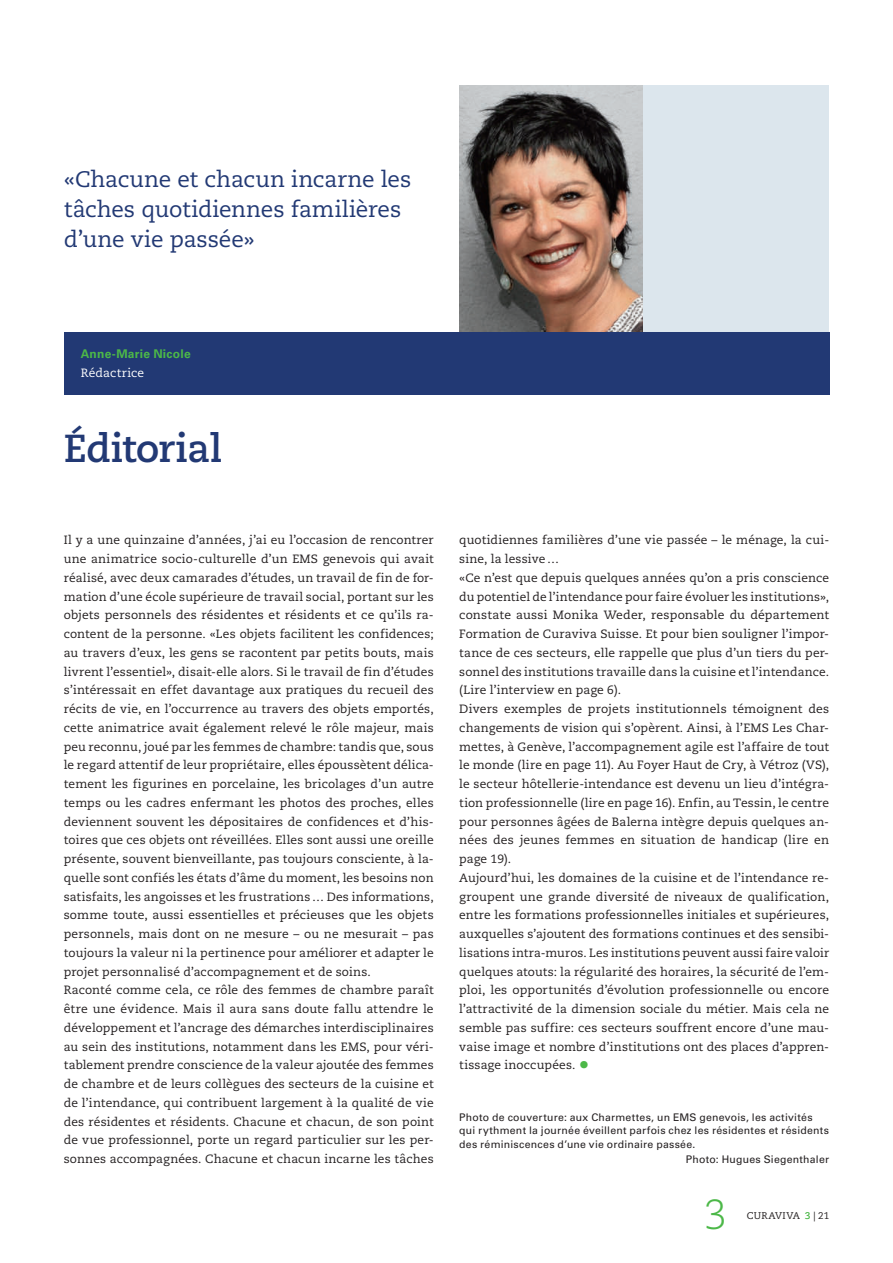
<style>
.page{position:relative;width:893px;height:1263px;background:#fff}
.page>*{position:absolute;margin:0;border:0;box-sizing:border-box;transform-origin:0 0}
.t1{font:300 42px "Caecilia LT Std";color:#4cb848}
.t2{font:700 39px "Caecilia LT Std";letter-spacing:-.01em;color:#223974}
.t3{font:22.5px/30px "Caecilia LT Std";letter-spacing:-.005em;color:#223974}
.t4{font:12px/18.8px "Caecilia LT Std";letter-spacing:.01em;color:#231f20}
.t5{font:700 12px "Univers LT Std";letter-spacing:.02em;color:#4cb848}
.t6{font:12px "Caecilia LT Std";letter-spacing:.015em;color:#fff}
.t7{font:10.5px/13.5px "Univers LT Std";letter-spacing:.02em;color:#231f20}
.t8{font:9.75px "Caecilia LT Std";letter-spacing:.035em;color:#231f20}
.s1{font-size:21px;color:#4cb848}
.s2{font-weight:700;color:#4cb848}
</style>
<div class="page">
<div style="left:459px;top:85px;width:370px;height:309px;background:#dce6ed"></div>
<img style="left:459px;top:85px;width:183px;height:247px">
<div style="left:64px;top:332px;width:765px;height:62px;background:#223974"></div>
<h3 class="t3" style="left:64px;top:165px;width:349px">«Chacune et chacun incarne les tâches quotidiennes familières d’une vie passée»</h3>
<p class="t5" style="left:81px;top:347px;width:112px">Anne-Marie Nicole</p>
<p class="t6" style="left:81px;top:366px;width:65px">Rédactrice</p>
<h2 class="t2" style="left:64px;top:425px;width:160px">Éditorial</h2>
<p class="t4" style="left:64px;top:531px;width:371px">Il y a une quinzaine d’années, j’ai eu l’occasion de rencontrer une animatrice socio-culturelle d’un EMS genevois qui avait réalisé, avec deux camarades d’études, un travail de fin de for&shy;mation d’une école supérieure de travail social, portant sur les objets personnels des résidentes et résidents et ce qu’ils ra&shy;content de la personne. «Les objets facilitent les confidences; au travers d’eux, les gens se racontent par petits bouts, mais livrent l’essentiel», disait-elle alors. Si le travail de fin d’études s’intéressait en effet davantage aux pratiques du recueil des récits de vie, en l’occurrence au travers des objets emportés, cette animatrice avait également relevé le rôle majeur, mais peu reconnu, joué par les femmes de chambre: tandis que, sous le regard attentif de leur propriétaire, elles époussètent délica&shy;tement les figurines en porcelaine, les bricolages d’un autre temps ou les cadres enfermant les photos des proches, elles deviennent souvent les dépositaires de confidences et d’his&shy;toires que ces objets ont réveillées. Elles sont aussi une oreille présente, souvent bienveillante, pas toujours consciente, à la&shy;quelle sont confiés les états d’âme du moment, les besoins non satisfaits, les angoisses et les frustrations… Des informations, somme toute, aussi essentielles et précieuses que les objets personnels, mais dont on ne mesure – ou ne mesurait – pas toujours la valeur ni la pertinence pour améliorer et adapter le projet personnalisé d’accompagnement et de soins.<br>Raconté comme cela, ce rôle des femmes de chambre paraît être une évidence. Mais il aura sans doute fallu attendre le développement et l’ancrage des démarches interdisciplinaires au sein des institutions, notamment dans les EMS, pour véri&shy;tablement prendre conscience de la valeur ajoutée des femmes de chambre et de leurs collègues des secteurs de la cuisine et de l’intendance, qui contribuent largement à la qualité de vie des résidentes et résidents. Chacune et chacun, de son point de vue professionnel, porte un regard particulier sur les per&shy;sonnes accompagnées. Chacune et chacun incarne les tâches</p>
<p class="t4" style="left:459px;top:531px;width:371px">quotidiennes familières d’une vie passée – le ménage, la cui&shy;sine, la lessive…<br>«Ce n’est que depuis quelques années qu’on a pris conscience du potentiel de l’intendance pour faire évoluer les institutions», constate aussi Monika Weder, responsable du département Formation de Curaviva Suisse. Et pour bien souligner l’impor&shy;tance de ces secteurs, elle rappelle que plus d’un tiers du per&shy;sonnel des institutions travaille dans la cuisine et l’intendance. (Lire l’interview en page 6).<br>Divers exemples de projets institutionnels témoignent des changements de vision qui s’opèrent. Ainsi, à l’EMS Les Char&shy;mettes, à Genève, l’accompagnement agile est l’affaire de tout le monde (lire en page 11). Au Foyer Haut de Cry, à Vétroz (VS), le secteur hôtellerie-intendance est devenu un lieu d’intégra&shy;tion professionnelle (lire en page 16). Enfin, au Tessin, le centre pour personnes âgées de Balerna intègre depuis quelques an&shy;nées des jeunes femmes en situation de handicap (lire en page 19).<br>Aujourd’hui, les domaines de la cuisine et de l’intendance re&shy;groupent une grande diversité de niveaux de qualification, entre les formations professionnelles initiales et supérieures, auxquelles s’ajoutent des formations continues et des sensibi&shy;lisations intra-muros. Les institutions peuvent aussi faire valoir quelques atouts: la régularité des horaires, la sécurité de l’em&shy;ploi, les opportunités d’évolution professionnelle ou encore l’attractivité de la dimension sociale du métier. Mais cela ne semble pas suffire: ces secteurs souffrent encore d’une mau&shy;vaise image et nombre d’institutions ont des places d’appren&shy;tissage inoccupées. <span class="s1">•</span></p>
<p class="t7" style="left:459px;top:1110px;width:371px">Photo de couverture: aux Charmettes, un EMS genevois, les activités qui rythment la journée éveillent parfois chez les résidentes et résidents des réminiscences d’une vie ordinaire passée.</p>
<p class="t7" style="left:686px;top:1153px;width:145px">Photo: Hugues Siegenthaler</p>
<h1 class="t1" style="left:704px;top:1191px;width:25px">3</h1>
<p class="t8" style="left:747px;top:1210px;width:84px">CURAVIVA <span class="s2">3</span> | 21</p>
</div>
